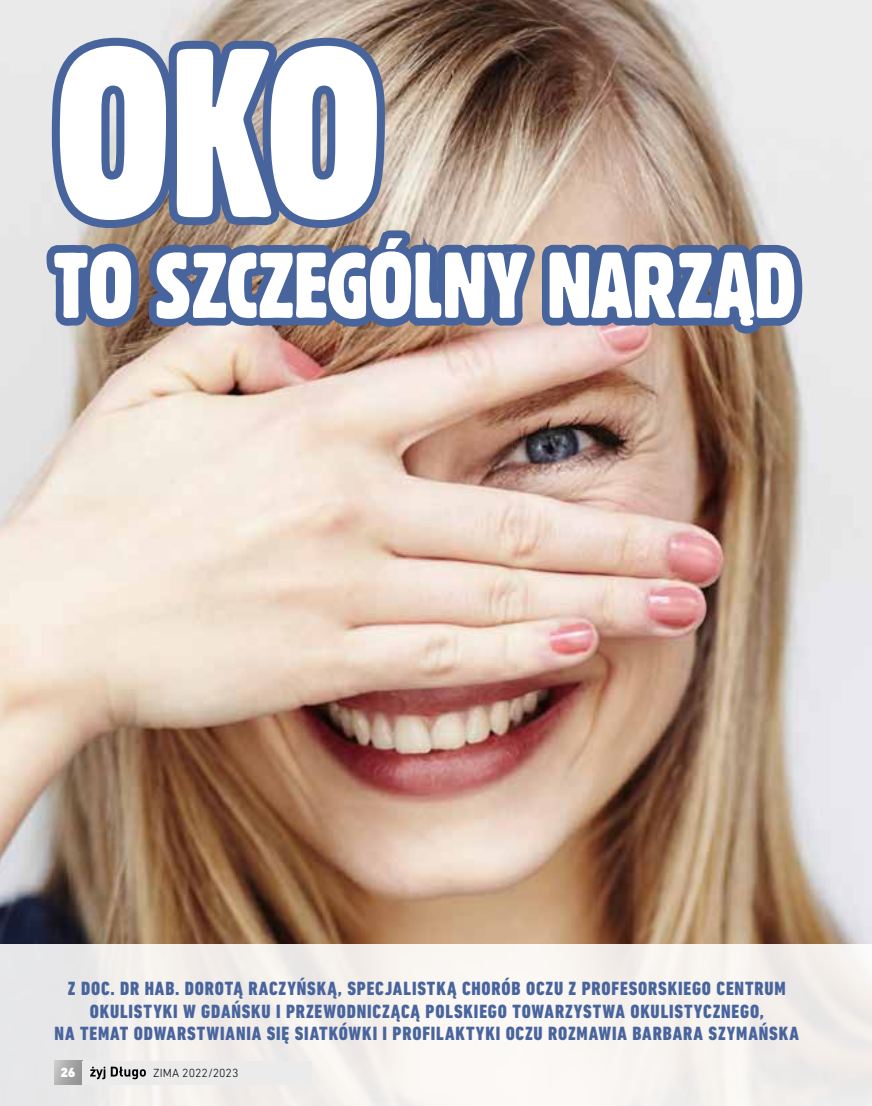
<style>
.page{position:relative;width:872px;height:1106px;background:#fff}
.page>*{position:absolute;margin:0;border:0;box-sizing:border-box;transform-origin:0 0}
.t1{font:233.7px "Gothic 821 Cn EU";color:#fff}
.t2{font:90.6px "Gothic 821 Cn EU";letter-spacing:-.01em;color:#fff}
.t3{font:800 condensed 19.5px/22.5px "DIN Next LT Pro";letter-spacing:.04em;color:#48649d;text-align:center}
.t4{font:300 12px "DIN Next LT Pro";letter-spacing:.005em;color:#000}
.t5{font:900 12px "DIN Next LT Pro";color:#fff}
</style>
<div class="page">
<img style="left:0;top:0;width:872px;height:944px">
<svg style="left:39px;top:27px;width:772px;height:314px;background:#92909c"></svg>
<div style="left:0;top:944px;width:872px;height:162px;background:linear-gradient(to right,#efedec,#f8f4f0)"></div>
<div style="left:54px;top:1060px;width:28px;height:24px;background:linear-gradient(to right,#c1c1c1,#939393)"></div>
<div style="left:82px;top:1060px;width:229px;height:24px;background:#ebebeb"></div>
<svg style="left:90px;top:1066px;width:56px;height:13px"></svg>
<h1 class="t1" style="left:54px;top:-8px;width:318px">OKO</h1>
<h2 class="t2" style="left:54px;top:230px;width:744px">TO SZCZEGÓLNY NARZĄD</h2>
<p class="t3" style="left:55px;top:977px;width:746px">Z DOC. DR HAB. DOROTĄ RACZYŃSKĄ, SPECJALISTKĄ CHORÓB OCZU Z PROFESORSKIEGO CENTRUM<br>OKULISTYKI W GDAŃSKU I PRZEWODNICZĄCĄ POLSKIEGO TOWARZYSTWA OKULISTYCZNEGO,<br>NA TEMAT ODWARSTWIANIA SIĘ SIATKÓWKI I PROFILAKTYKI OCZU ROZMAWIA BARBARA SZYMAŃSKA</p>
<p class="t5" style="left:61px;top:1065px;width:15px">26</p>
<p class="t4" style="left:153px;top:1065px;width:106px">LUTY MARZEC 2014</p>
<p class="t4" style="left:153px;top:1065px;width:87px">ZIMA/2022/2023</p>
</div>
